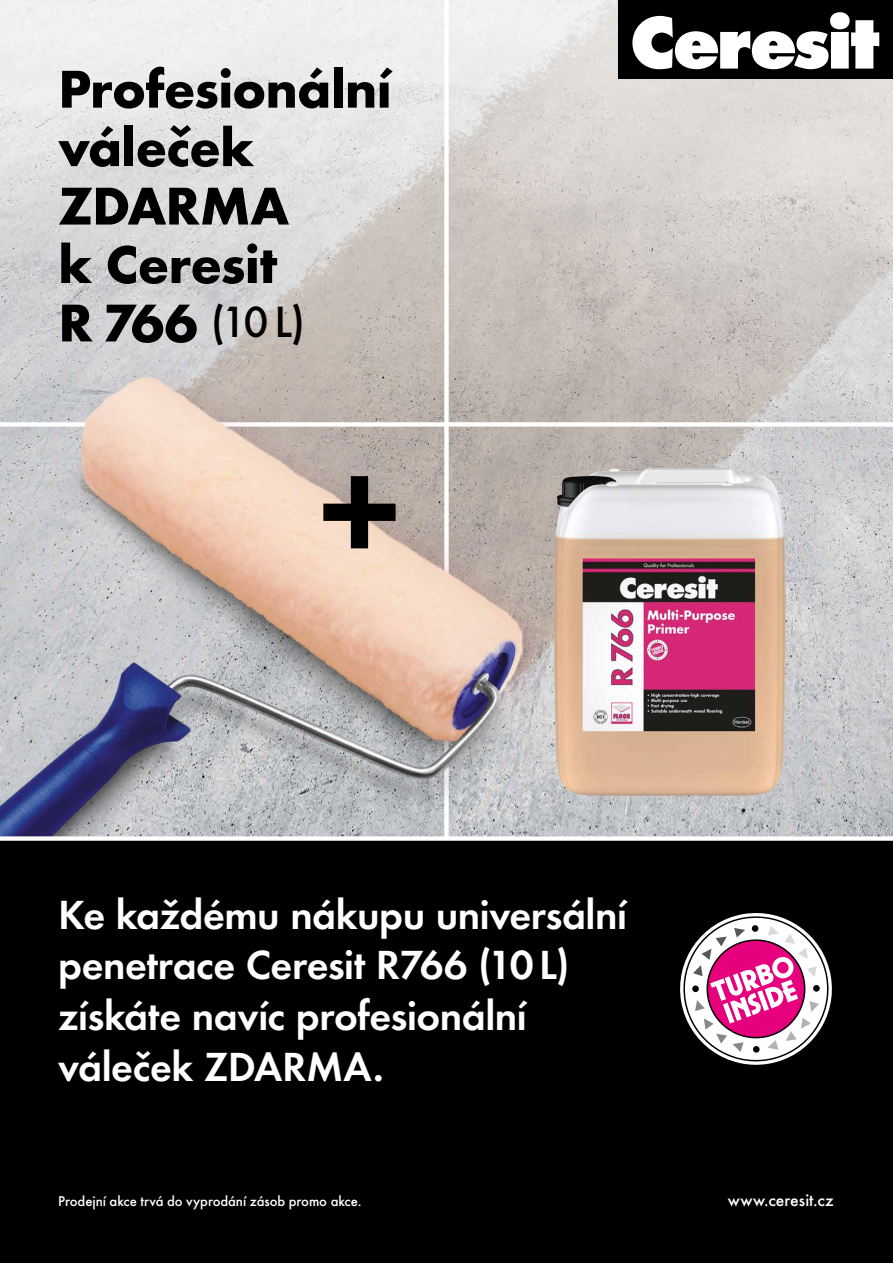
<style>
.page{position:relative;width:893px;height:1263px;background:#fff}
.page>*{position:absolute;margin:0;border:0;box-sizing:border-box;transform-origin:0 0}
.t1{font:700 55.2px/58.4px "Futura TOT";letter-spacing:-.015em;color:#000}
.t2{font:500 45.45px "Futura TOT";color:#000}
.t3{font:600 42.22px/50.6px "Futura TOT";letter-spacing:-.01em;color:#fff}
.t4{font:500 17.7px "Futura TOT";letter-spacing:.005em;color:#fff}
.t5{font:500 14.77px "Futura TOT";letter-spacing:-.005em;color:#fff}
.s1{font-weight:700;font-size:55.2px}
</style>
<div class="page">
<img style="left:0;top:0;width:893px;height:836px">
<img style="left:24px;top:0;width:869px;height:749px">
<div style="left:0;top:422px;width:893px;height:5px;background:#fff"></div>
<div style="left:444px;top:0;width:5px;height:838px;background:#fff"></div>
<img style="left:0;top:331px;width:580px;height:505px">
<div style="left:0;top:838px;width:893px;height:425px;background:#000"></div>
<div style="left:0;top:836px;width:893px;height:5px;background:#fff"></div>
<img style="left:554px;top:467px;width:231px;height:329px">
<svg style="left:323px;top:476px;width:73px;height:72px;background:#7b6f67"></svg>
<svg style="left:680px;top:913px;width:152px;height:152px"></svg>
<div style="left:619px;top:0;width:274px;height:79px;background:#000"></div>
<svg style="left:632px;top:12px;width:247px;height:57px"></svg>
<h1 class="t1" style="left:58px;top:59px;width:335px">Profesionální váleček<br>ZDARMA<br>k Ceresit</h1>
<p class="t2" style="left:58px;top:295px;width:248px"><span class="s1">R 766</span> (10 L)</p>
<p class="t3" style="left:58px;top:889px;width:570px">Ke každému nákupu universální penetrace Ceresit R766 (10 L) získáte navíc profesionální váleček ZDARMA.</p>
<p class="t5" style="left:58px;top:1192px;width:305px">Prodejní akce trvá do vyprodání zásob promo akce.</p>
<p class="t4" style="left:728px;top:1189px;width:107px">www.ceresit.cz</p>
</div>
